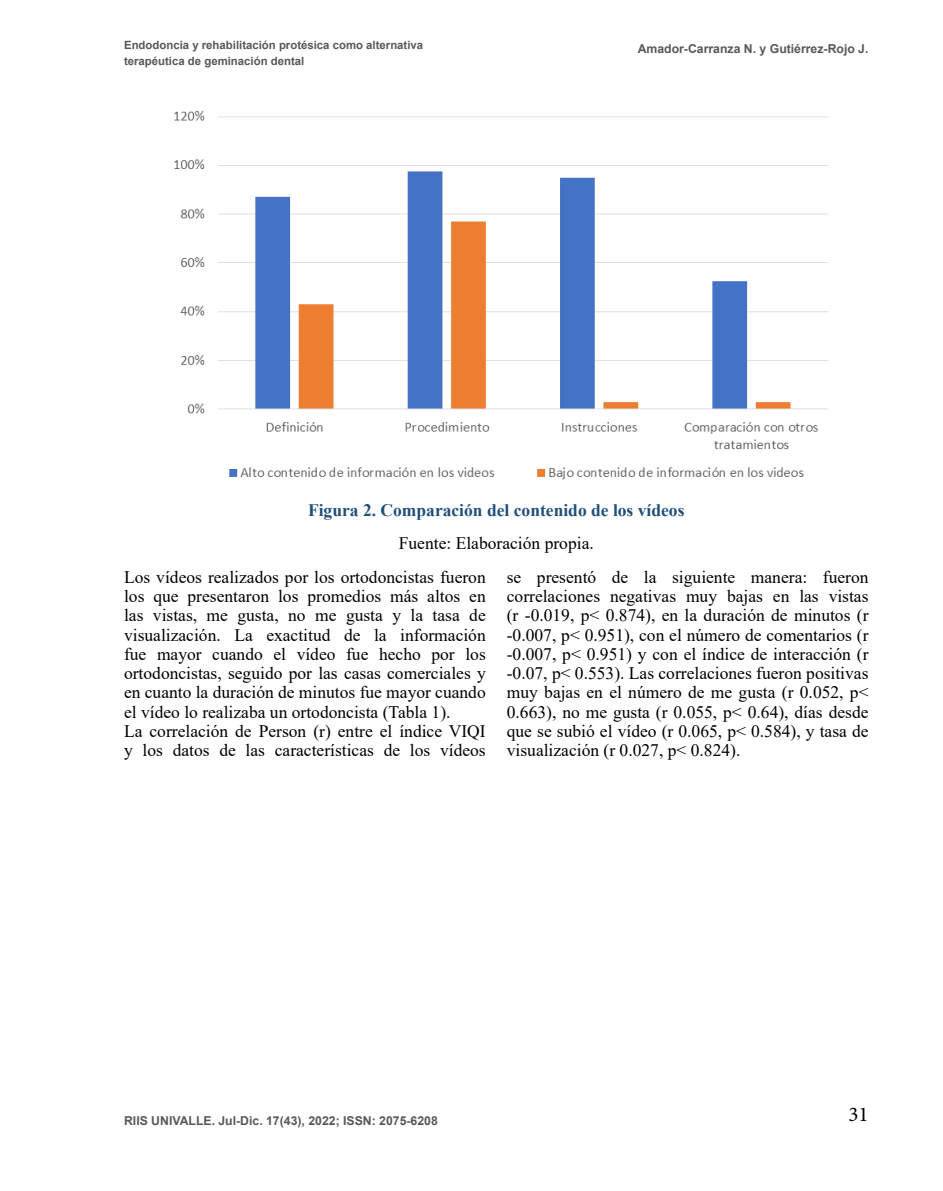
<style>
.page{position:relative;width:943px;height:1191px;background:#fff}
.page>*{position:absolute;margin:0;border:0;box-sizing:border-box;transform-origin:0 0}
.t1{font:21px "Minion Pro";color:#000}
.t2{font:17.5px/19.2px "Times New Roman";color:#000}
.t3{font:700 17.5px "Times New Roman";color:#1f4e79}
.t4{font:700 12.25px "Arial";color:#585856}
.t5{font:700 11.38px/15.8px "Arial";color:#585856}
</style>
<div class="page">
<img style="left:174px;top:110px;width:654px;height:370px">
<p class="t5" style="left:124px;top:38px;width:301px">Endodoncia y rehabilitación protésica como alternativa terapéutica de geminación dental</p>
<p class="t4" style="left:637px;top:40px;width:232px">Amador-Carranza N. y Gutiérrez-Rojo J.</p>
<p class="t3" style="left:308px;top:497px;width:378px">Figura 2. Comparación del contenido de los vídeos</p>
<p class="t2" style="left:124px;top:525px;width:471px;line-height:33.9px;text-indent:275px">Fuente: Elaboración propia.<br>Los vídeos realizados por los ortodoncistas fueron</p>
<p class="t2" style="left:124px;top:586px;width:363px">los que presentaron los promedios más altos en las vistas, me gusta, no me gusta y la tasa de visualización. La exactitud de la información fue mayor cuando el vídeo fue hecho por los ortodoncistas, seguido por las casas comerciales y en cuanto la duración de minutos fue mayor cuando el vídeo lo realizaba un ortodoncista (Tabla 1).<br>La correlación de Person (r) entre el índice VIQI y los datos de las características de los vídeos</p>
<p class="t2" style="left:507px;top:567px;width:363px;text-align:justify">se presentó de la siguiente manera: fueron correlaciones negativas muy bajas en las vistas (r -0.019, p&lt; 0.874), en la duración de minutos (r -0.007, p&lt; 0.951), con el número de comentarios (r -0.007, p&lt; 0.951) y con el índice de interacción (r -0.07, p&lt; 0.553). Las correlaciones fueron positivas muy bajas en el número de me gusta (r 0.052, p&lt; 0.663), no me gusta (r 0.055, p&lt; 0.64), días desde que se subió el vídeo (r 0.065, p&lt; 0.584), y tasa de visualización (r 0.027, p&lt; 0.824).</p>
<p class="t4" style="left:124px;top:1111px;width:315px">RIIS UNIVALLE. Jul-Dic. 17(43), 2022; ISSN: 2075-6208</p>
<p class="t1" style="left:848px;top:1099px;width:22px">31</p>
</div>
